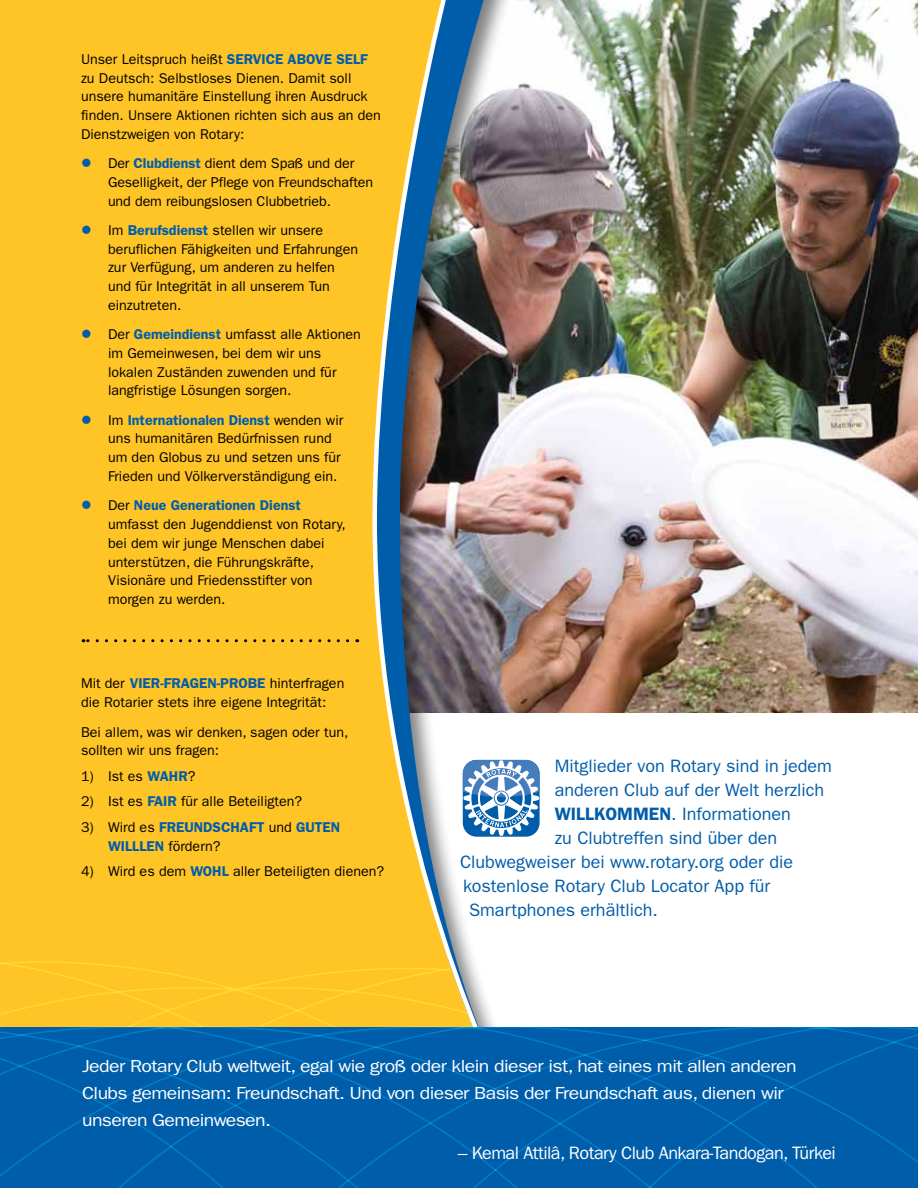
<style>
.page{position:relative;width:918px;height:1188px;background:#fff}
.page>*{position:absolute;margin:0;border:0;box-sizing:border-box;transform-origin:0 0}
.t1{font:18px/24px "ITC Franklin Gothic Std";color:#005daa}
.t2{font:18px "ITC Franklin Gothic Std";letter-spacing:-.03em;color:#fff}
.t3{font:600 18px "ITC Franklin Gothic Std";color:#005daa}
.t4{font:17.55px/27px "ITC Franklin Gothic Std";letter-spacing:-.03em;color:#fff;scale:1.11 1}
.t5{font:14.25px/18.8px "ITC Franklin Gothic Std";color:#000}
.t6{font:600 14.25px/18.8px "ITC Franklin Gothic Std";color:#005daa}
.s1{font-weight:600;color:#005daa}
.s2{font-weight:600;color:#ffc425}
.s3{color:#005daa}
.s4{font-weight:400;color:#000}
.s5{font-size:17.55px}
</style>
<div class="page">
<img style="left:559px;top:0;width:359px;height:712px">
<div style="left:332px;top:0;width:227px;height:1166px;background:#000;opacity:.5"></div>
<img style="left:515px;top:0;width:22px;height:1014px">
<div style="left:0;top:0;width:369px;height:949px;background:#ffc425"></div>
<svg style="left:83px;top:639px;width:265px;height:3px"></svg>
<svg style="left:515px;top:760px;width:25px;height:77px"></svg>
<img style="left:369px;top:0;width:146px;height:949px">
<svg style="left:0;top:949px;width:536px;height:65px"></svg>
<div style="left:0;top:956px;width:449px;height:5px;background:#ffc425"></div>
<svg style="left:0;top:961px;width:478px;height:53px;background:#efc54d"></svg>
<svg style="left:0;top:968px;width:452px;height:46px;background:#fec526"></svg>
<div style="left:169px;top:1014px;width:298px;height:11px;background:#ffc425"></div>
<svg style="left:467px;top:1014px;width:92px;height:11px"></svg>
<div style="left:0;top:1014px;width:169px;height:11px;background:#ffc425"></div>
<svg style="left:0;top:1025px;width:166px;height:163px;background:#035fa9"></svg>
<svg style="left:166px;top:1025px;width:301px;height:163px;background:#035fa9"></svg>
<svg style="left:467px;top:1025px;width:354px;height:163px;background:#0360ac"></svg>
<div style="left:821px;top:1027px;width:97px;height:161px;background:#005daa"></div>
<p class="t5" style="left:81px;top:50px;width:301px">Unser Leitspruch heißt <span class="s1">SERVICE ABOVE SELF</span><span class="s2">, </span>zu Deutsch: Selbstloses Dienen. Damit soll unsere humanitäre Einstellung ihren Ausdruck finden. Unsere Aktionen richten sich aus an den Dienstzweigen von Rotary:</p>
<p class="t5" style="left:108px;top:154px;width:267px;text-indent:-27px"><span class="s3">●</span> Der <span class="s1">Clubdienst</span> dient dem Spaß und der<br>Geselligkeit, der Pflege von Freundschaften und dem reibungslosen Clubbetrieb.</p>
<p class="t5" style="left:108px;top:221px;width:252px;text-indent:-27px"><span class="s3">●</span> Im <span class="s1">Berufsdienst</span> stellen wir unsere beruflichen Fähigkeiten und Erfahrungen zur Verfügung, um anderen zu helfen und für Integrität in all unserem Tun einzutreten.</p>
<p class="t5" style="left:108px;top:325px;width:254px;text-indent:-27px"><span class="s3">●</span> Der <span class="s1">Gemeindienst</span> umfasst alle Aktionen im Gemeinwesen, bei dem wir uns lokalen Zuständen zuwenden und für langfristige Lösungen sorgen.</p>
<p class="t5" style="left:108px;top:411px;width:237px;text-indent:-27px"><span class="s3">●</span> Im <span class="s1">Internationalen Dienst</span> wenden wir uns humanitären Bedürfnissen rund um den Globus zu und setzen uns für Frieden und Völkerverständigung ein.</p>
<p class="t5" style="left:108px;top:496px;width:239px;text-indent:-27px"><span class="s3">●</span> Der <span class="s1">Neue Generationen Dienst </span>umfasst den Jugenddienst von Rotary, bei dem wir junge Menschen dabei unterstützen, die Führungskräfte,<br>Visionäre und Friedensstifter von morgen zu werden.</p>
<p class="t5" style="left:81px;top:674px;width:265px">Mit der <span class="s1">VIER-FRAGEN-PROBE</span> hinterfragen die Rotarier stets ihre eigene Integrität:</p>
<p class="t5" style="left:81px;top:722px;width:269px">Bei allem, was wir denken, sagen oder tun, sollten wir uns fragen:</p>
<p class="t5" style="left:81px;top:767px;width:116px">1) Ist es <span class="s1">WAHR</span>?</p>
<p class="t5" style="left:81px;top:792px;width:223px">2) Ist es <span class="s1">FAIR</span> für alle Beteiligten?</p>
<p class="t6" style="left:108px;top:817px;width:234px;text-indent:-27px"><span class="s4">3) Wird es</span> FREUNDSCHAFT <span class="s4">und</span> GUTEN<br>WILLLEN <span class="s4">fördern?</span></p>
<p class="t5" style="left:81px;top:862px;width:305px">4) Wird es dem <span class="s1">WOHL</span> aller Beteiligten dienen?</p>
<p class="t1" style="left:555px;top:754px;width:279px">Mitglieder von Rotary sind in jedem anderen Club auf der Welt herzlich</p>
<p class="t3" style="left:555px;top:803px;width:13px">willkommen</p>
<p class="t1" style="left:671px;top:802px;width:121px">. Informationen</p>
<p class="t1" style="left:555px;top:826px;width:224px">zu Clubtreffen sind über den</p>
<p class="t1" style="left:460px;top:850px;width:335px">Clubwegweiser bei www.rotary.org oder die</p>
<p class="t1" style="left:463px;top:874px;width:309px">kostenlose Rotary Club Locator App für</p>
<p class="t1" style="left:469px;top:898px;width:190px">Smartphones erhältlich.</p>
<p class="t4" style="left:82px;top:1052px;width:645px">Jeder Rotary Club weltweit, egal wie groß oder klein dieser ist, hat eines mit allen anderen<br>Clubs gemeinsam: Freundschaft. Und von dieser Basis der Freundschaft aus, dienen wir unseren Gemeinwesen.</p>
<p class="t2" style="left:458px;top:1143px;width:379px"><span class="s5">–</span> Kemal Attilâ, Rotary Club Ankara-Tandogan, Türkei</p>
</div>
